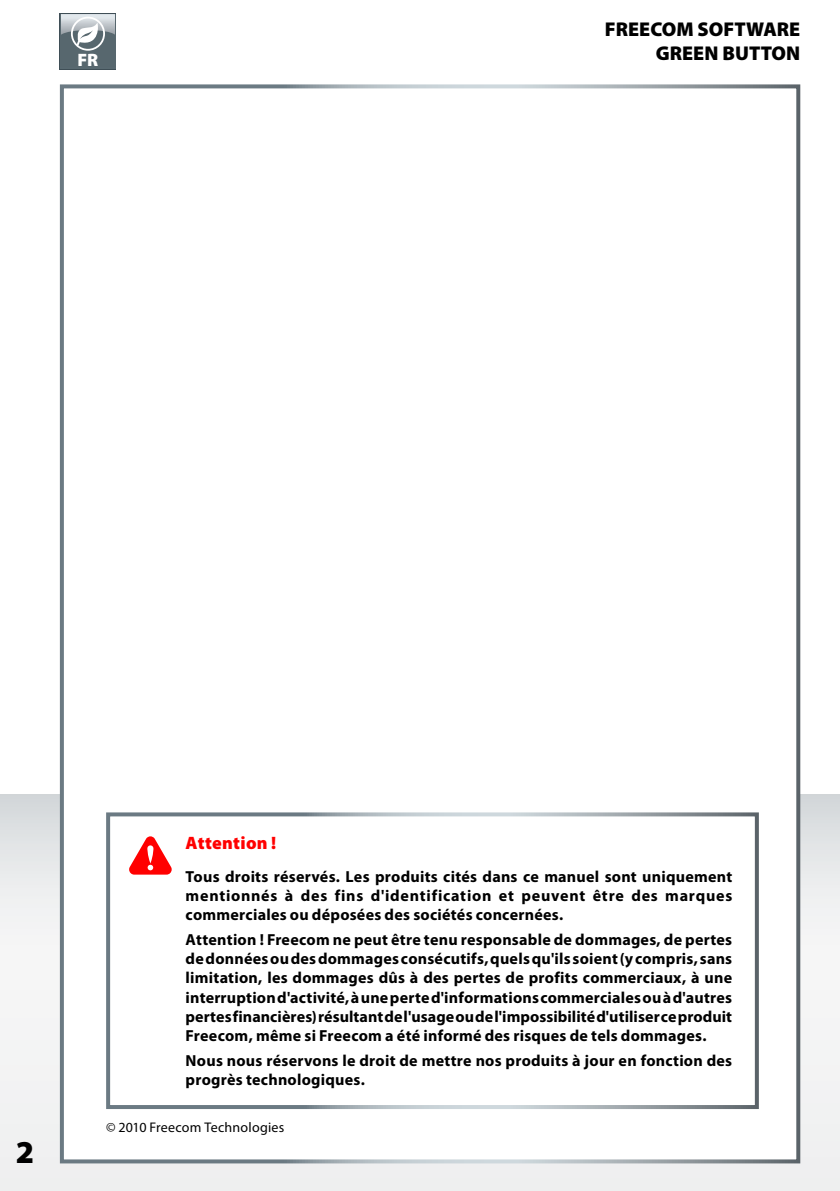
<style>
.page{position:relative;width:840px;height:1191px;background:#fff}
.page>*{position:absolute;margin:0;border:0;box-sizing:border-box;transform-origin:0 0}
.t1{font:900 20px "Myriad Pro";color:#000}
.t2{font:900 18px "Myriad Pro";letter-spacing:.015em;color:#f00}
.t3{font:900 18px "Myriad Pro";color:#fff}
.t4{font:700 16px/19.2px "Myriad Pro";letter-spacing:.015em;color:#000;text-align:justify}
.t5{font:14px "Myriad Pro";letter-spacing:.015em;color:#000}
</style>
<div class="page">
<img style="left:0;top:794px;width:840px;height:397px">
<div style="left:62px;top:86px;width:735px;height:1075px;background:#fff"></div>
<div style="left:60px;top:84px;width:739px;height:1079px;border:4px solid #fff"></div>
<svg style="left:60px;top:13px;width:56px;height:56px"></svg>
<div style="left:61px;top:14px;width:54px;height:54px;background:#57676e"></div>
<svg style="left:61px;top:14px;width:54px;height:37px"></svg>
<div style="left:106px;top:812px;width:652px;height:297px;border:4px solid #fff"></div>
<svg style="left:129px;top:836px;width:43px;height:38px"></svg>
<svg style="left:17px;top:1142px;width:16px;height:21px"></svg>
<p class="t3" style="left:77px;top:48px;width:22px">FR</p>
<p class="t1" style="left:604px;top:16px;width:197px">FREECOM SOFTWARE</p>
<p class="t1" style="left:655px;top:40px;width:146px">GREEN BUTTON</p>
<p class="t2" style="left:185px;top:830px;width:92px">Attention !</p>
<p class="t4" style="left:185px;top:866px;width:548px">Tous droits réservés. Les produits cités dans ce manuel sont uniquement mentionnés à des fins d'identification et peuvent être des marques commerciales ou déposées des sociétés concernées.</p>
<p class="t4" style="left:185px;top:929px;width:547px">Attention ! Freecom ne peut être tenu responsable de dommages, de pertes de données ou des dommages consécutifs, quels qu'ils soient (y compris, sans limitation, les dommages dûs à des pertes de profits commerciaux, à une interruption d'activité, à une perte d'informations commerciales ou à d'autres pertes financières) résultant de l'usage ou de l'impossibilité d'utiliser ce produit Freecom, même si Freecom a été informé des risques de tels dommages.</p>
<p class="t4" style="left:185px;top:1050px;width:547px">Nous nous réservons le droit de mettre nos produits à jour en fonction des progrès technologiques.</p>
<p class="t5" style="left:106px;top:1118px;width:180px">© 2010 Freecom Technologies</p>
</div>
